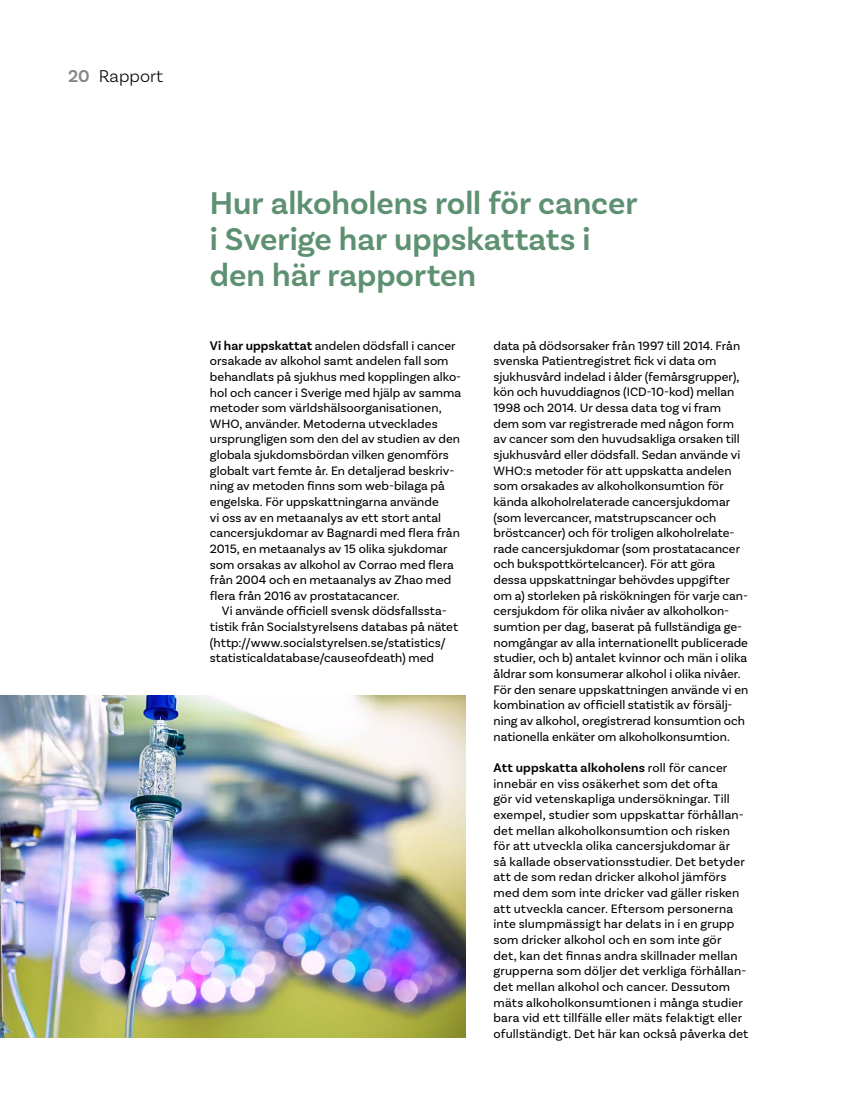
<style>
.page{position:relative;width:851px;height:1106px;background:#fff}
.page>*{position:absolute;margin:0;border:0;box-sizing:border-box;transform-origin:0 0}
.t1{font:600 33px/36px "Basic Sans";letter-spacing:-.005em;color:#5e9172}
.t2{font:300 18px "Basic Sans";color:#000}
.t3{font:600 13.2px "Basic Sans";letter-spacing:.01em;color:#000}
.t4{font:12.75px/15.6px "Basic Sans";color:#000}
.s1{font-weight:600;color:#878787}
.s2{font-weight:600;font-size:13.2px}
.s3{font-weight:400;font-size:12.75px}
</style>
<div class="page">
<img style="left:0;top:695px;width:465px;height:342px">
<h2 class="t2" style="left:68px;top:65px;width:96px"><span class="s1">20</span> Rapport</h2>
<h1 class="t1" style="left:210px;top:185px;width:429px">Hur alkoholens roll för cancer i Sverige har uppskattats i den här rapporten</h1>
<p class="t4" style="left:210px;top:337px;width:253px"><span class="s2">Vi har uppskattat</span> andelen dödsfall i cancer orsakade av alkohol samt andelen fall som behandlats på sjukhus med kopplingen alko&shy;hol och cancer i Sverige med hjälp av samma metoder som världshälsoorganisationen, WHO, använder. Metoderna utvecklades ursprungligen som den del av studien av den globala sjukdomsbördan vilken genomförs globalt vart femte år. En detaljerad beskriv&shy;ning av metoden finns som web-bilaga på engelska. För uppskattningarna använde<br>vi oss av en metaanalys av ett stort antal cancersjukdomar av Bagnardi med flera från 2015, en metaanalys av 15 olika sjukdomar som orsakas av alkohol av Corrao med flera från 2004 och en metaanalys av Zhao med flera från 2016 av prostatacancer.</p>
<p class="t4" style="left:210px;top:603px;width:250px;text-indent:12px">Vi använde officiell svensk dödsfallssta&shy;tistik från Socialstyrelsens databas på nätet (http://www.socialstyrelsen.se/statistics/ statisticaldatabase/causeofdeath) med</p>
<p class="t4" style="left:493px;top:337px;width:256px">data på dödsorsaker från 1997 till 2014. Från svenska Patientregistret fick vi data om sjukhusvård indelad i ålder (femårsgrupper), kön och huvuddiagnos (ICD-10-kod) mellan 1998 och 2014. Ur dessa data tog vi fram dem som var registrerade med någon form av cancer som den huvudsakliga orsaken till sjukhusvård eller dödsfall. Sedan använde vi WHO:s metoder för att uppskatta andelen som orsakades av alkoholkonsumtion för kända alkoholrelaterade cancersjukdomar (som levercancer, matstrupscancer och bröstcancer) och för troligen alkoholrelate&shy;rade cancersjukdomar (som prostatacancer och bukspottkörtelcancer). För att göra dessa uppskattningar behövdes uppgifter om a) storleken på riskökningen för varje can&shy;cersjukdom för olika nivåer av alkoholkon&shy;sumtion per dag, baserat på fullständiga ge&shy;nomgångar av alla internationellt publicerade studier, och b) antalet kvinnor och män i olika åldrar som konsumerar alkohol i olika nivåer.<br>För den senare uppskattningen använde vi en kombination av officiell statistik av försälj&shy;ning av alkohol, oregistrerad konsumtion och nationella enkäter om alkoholkonsumtion.</p>
<p class="t3" style="left:493px;top:759px;width:235px">Att uppskatta alkoholens <span class="s3">roll för cancer</span></p>
<p class="t4" style="left:493px;top:775px;width:256px">innebär en viss osäkerhet som det ofta<br>gör vid vetenskapliga undersökningar. Till exempel, studier som uppskattar förhållan&shy;det mellan alkoholkonsumtion och risken för att utveckla olika cancersjukdomar är<br>så kallade observationsstudier. Det betyder att de som redan dricker alkohol jämförs med dem som inte dricker vad gäller risken att utveckla cancer. Eftersom personerna inte slumpmässigt har delats in i en grupp som dricker alkohol och en som inte gör<br>det, kan det finnas andra skillnader mellan grupperna som döljer det verkliga förhållan&shy;det mellan alkohol och cancer. Dessutom mäts alkoholkonsumtionen i många studier bara vid ett tillfälle eller mäts felaktigt eller ofullständigt. Det här kan också påverka det</p>
</div>
